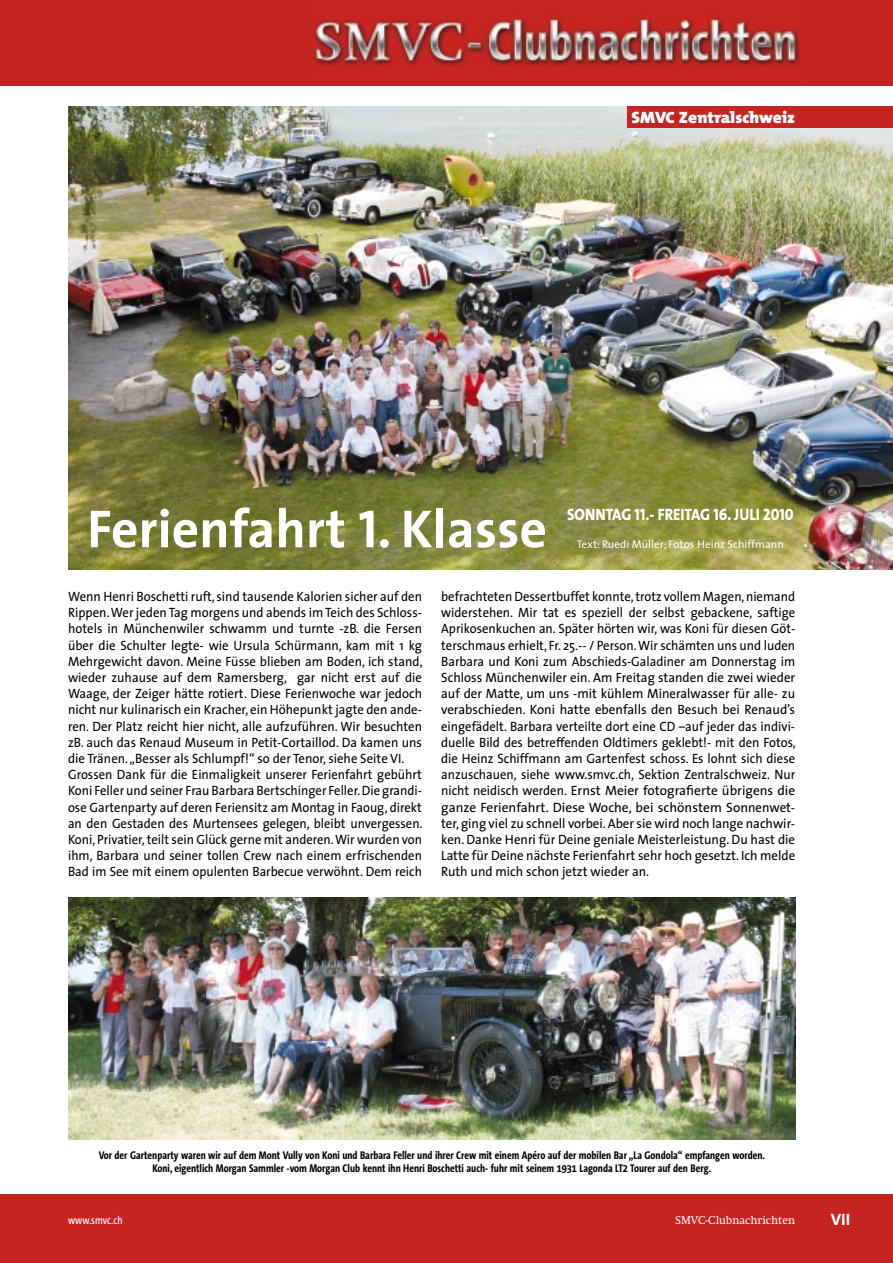
<style>
.page{position:relative;width:893px;height:1263px;background:#fff}
.page>*{position:absolute;margin:0;border:0;box-sizing:border-box;transform-origin:0 0}
.t1{font:700 54px "The Sans";color:#fff}
.t2{font:16.5px "The Sans Extra Bold Caps";color:#fff;scale:.9 1}
.t3{font:900 16.5px "The Mix";color:#fff;scale:1.05 1}
.t4{font:700 16.5px "The Sans Correspondence";color:#fff}
.t5{font:13.5px/16.2px "The Sans";color:#000;scale:.95 1}
.t6{font:13.5px/16.2px "The Sans";color:#000;text-align:justify;scale:.94 1}
.t7{font:700 11.25px/13.5px "The Sans Condensed";color:#000;text-align:center}
.t8{font:11.25px "The Sans";color:#fff}
.t9{font:11.25px "Swift";color:#fff}
.t10{font:11.25px "The Sans Condensed";color:#fff}
.s1{font-family:"The Sans Bold Caps";font-weight:400}
</style>
<div class="page">
<img style="left:68px;top:106px;width:825px;height:464px">
<div style="left:0;top:0;width:893px;height:85px;background:#c62422"></div>
<img style="left:310px;top:16px;width:493px;height:50px">
<div style="left:0;top:1195px;width:893px;height:68px;background:#c62422"></div>
<div style="left:627px;top:106px;width:266px;height:22px;background:#c62422"></div>
<img style="left:68px;top:897px;width:727px;height:242px">
<p class="t3" style="left:632px;top:103px;width:157px">SMVC Zentralschweiz</p>
<h1 class="t1" style="left:87px;top:484px;width:461px">Ferienfahrt <span class="s1">1</span>. Klasse</h1>
<p class="t2" style="left:567px;top:500px;width:253px">SONNTAG 11.- FREITAG 16. JULI 2010</p>
<p class="t8" style="left:577px;top:535px;width:208px">Text: Ruedi Müller; Fotos Heinz Schiffmann</p>
<p class="t5" style="left:68px;top:588px;width:375px">Wenn Henri Boschetti ruft, sind tausende Kalorien sicher auf den Rippen. Wer jeden Tag morgens und abends im Teich des Schloss&shy;hotels in Münchenwiler schwamm und turnte -zB. die Fersen über die Schulter legte- wie Ursula Schürmann, kam mit 1 kg Mehrgewicht davon. Meine Füsse blieben am Boden, ich stand, wieder zuhause auf dem Ramersberg, gar nicht erst auf die Waage, der Zeiger hätte rotiert. Diese Ferienwoche war jedoch nicht nur kulinarisch ein Kracher, ein Höhepunkt jagte den ande&shy;ren. Der Platz reicht hier nicht, alle aufzuführen. Wir besuchten zB. auch das Renaud Museum in Petit-Cortaillod. Da kamen uns die Tränen. „Besser als Schlumpf!“ so der Tenor, siehe Seite VI.<br>Grossen Dank für die Einmaligkeit unserer Ferienfahrt gebührt Koni Feller und seiner Frau Barbara Bertschinger Feller. Die grandi&shy;ose Gartenparty auf deren Feriensitz am Montag in Faoug, direkt an den Gestaden des Murtensees gelegen, bleibt unvergessen.<br>Koni, Privatier, teilt sein Glück gerne mit anderen. Wir wurden von ihm, Barbara und seiner tollen Crew nach einem erfrischenden Bad im See mit einem opulenten Barbecue verwöhnt. Dem reich</p>
<p class="t6" style="left:441px;top:588px;width:379px">befrachteten Dessertbuffet konnte, trotz vollem Magen, niemand widerstehen. Mir tat es speziell der selbst gebackene, saftige Aprikosenkuchen an. Später hörten wir, was Koni für diesen Göt&shy;terschmaus erhielt, Fr. 25.-- / Person. Wir schämten uns und luden Barbara und Koni zum Abschieds-Galadiner am Donnerstag im Schloss Münchenwiler ein. Am Freitag standen die zwei wieder auf der Matte, um uns -mit kühlem Mineralwasser für alle- zu verabschieden. Koni hatte ebenfalls den Besuch bei Renaud’s eingefädelt. Barbara verteilte dort eine CD –auf jeder das indivi&shy;duelle Bild des betreffenden Oldtimers geklebt!- mit den Fotos, die Heinz Schiffmann am Gartenfest schoss. Es lohnt sich diese anzuschauen, siehe www.smvc.ch, Sektion Zentralschweiz. Nur nicht neidisch werden. Ernst Meier fotografierte übrigens die ganze Ferienfahrt. Diese Woche, bei schönstem Sonnenwet&shy;ter, ging viel zu schnell vorbei. Aber sie wird noch lange nachwir&shy;ken. Danke Henri für Deine geniale Meisterleistung. Du hast die Latte für Deine nächste Ferienfahrt sehr hoch gesetzt. Ich melde Ruth und mich schon jetzt wieder an.</p>
<p class="t7" style="left:99px;top:1148px;width:668px">Vor der Gartenparty waren wir auf dem Mont Vully von Koni und Barbara Feller und ihrer Crew mit einem Apéro auf der mobilen Bar „La Gondola“ empfangen worden.<br>Koni, eigentlich Morgan Sammler -vom Morgan Club kennt ihn Henri Boschetti auch- fuhr mit seinem 1931 Lagonda LT2 Tourer auf den Berg.</p>
<p class="t10" style="left:68px;top:1214px;width:56px">www.smvc.ch</p>
<p class="t9" style="left:675px;top:1214px;width:122px">SMVC-Clubnachrichten</p>
<p class="t4" style="left:831px;top:1210px;width:21px">VII</p>
</div>
